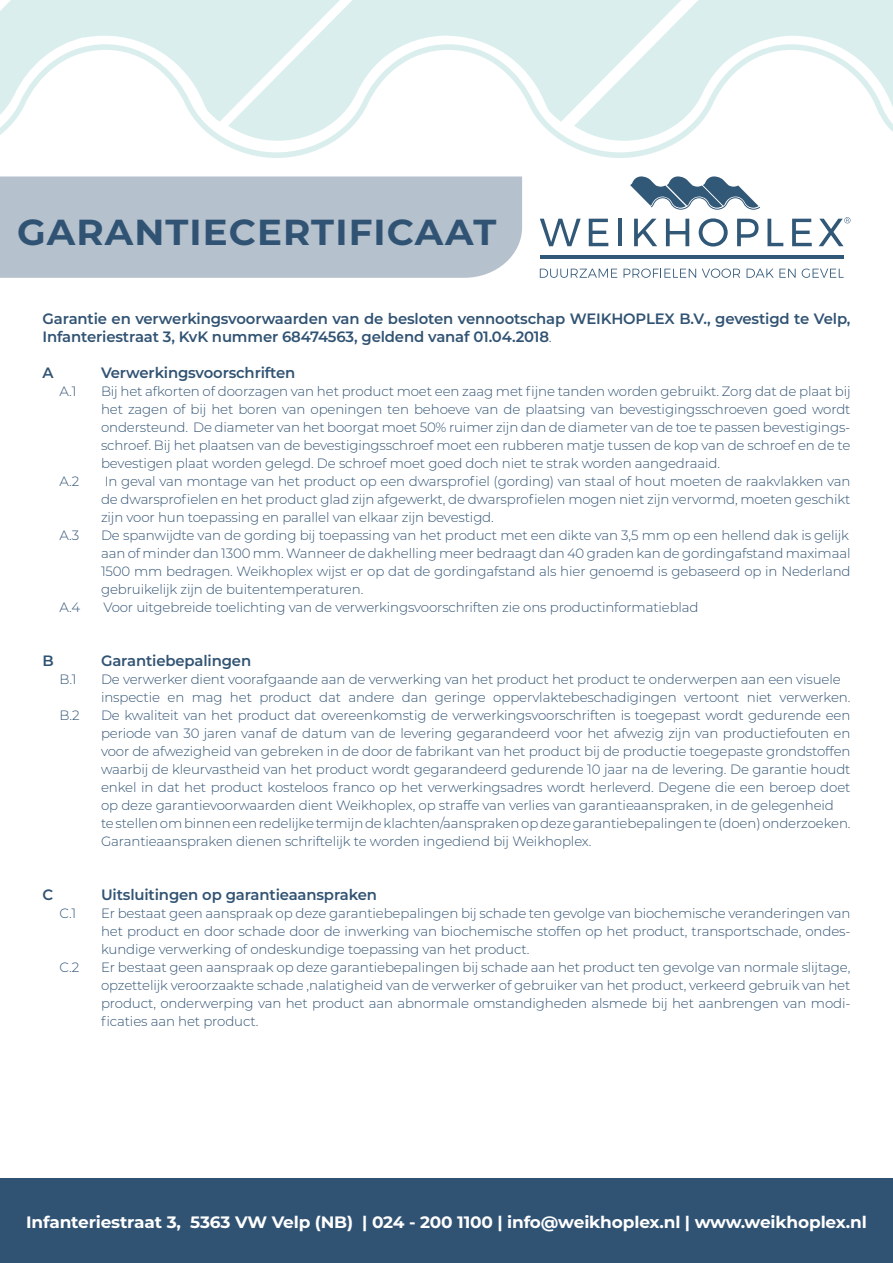
<style>
.page{position:relative;width:893px;height:1263px;background:#fff}
.page>*{position:absolute;margin:0;border:0;box-sizing:border-box;transform-origin:0 0}
.t1{font:700 36.15px "Montserrat";letter-spacing:.03em;color:#315373}
.t2{font:700 16.5px "Montserrat";letter-spacing:-.01em;color:#fff}
.t3{font:600 15px/18px "Montserrat";letter-spacing:-.01em;color:#315373}
.t4{font:300 13.5px/18px "Montserrat";letter-spacing:-.01em;color:#315373;text-align:justify}
.s1{font-weight:300}
</style>
<div class="page">
<svg style="left:219px;top:141px;width:460px;height:17px"></svg>
<svg style="left:753px;top:0;width:140px;height:132px"></svg>
<svg style="left:412px;top:0;width:341px;height:141px;fill:#d9eeed"></svg>
<svg style="left:0;top:0;width:412px;height:141px;fill:#d9eeed"></svg>
<hr style="left:540px;top:256px;width:304px;height:3px;background:#325878">
<svg style="left:540px;top:219px;width:41px;height:27px"></svg>
<svg style="left:589px;top:219px;width:19px;height:27px"></svg>
<hr style="left:618px;top:219px;width:4px;height:27px;background:#325878">
<svg style="left:634px;top:219px;width:23px;height:27px"></svg>
<svg style="left:666px;top:219px;width:23px;height:27px"></svg>
<svg style="left:699px;top:218px;width:29px;height:28px"></svg>
<svg style="left:737px;top:219px;width:21px;height:27px"></svg>
<svg style="left:767px;top:219px;width:16px;height:27px"></svg>
<svg style="left:792px;top:219px;width:20px;height:27px"></svg>
<svg style="left:819px;top:217px;width:31px;height:29px"></svg>
<svg style="left:540px;top:269px;width:77px;height:9px"></svg>
<svg style="left:624px;top:269px;width:72px;height:9px"></svg>
<svg style="left:702px;top:269px;width:38px;height:9px"></svg>
<svg style="left:747px;top:269px;width:49px;height:9px"></svg>
<svg style="left:802px;top:269px;width:42px;height:9px"></svg>
<svg style="left:630px;top:176px;width:130px;height:34px"></svg>
<div style="left:0;top:1178px;width:893px;height:85px;background:#315373"></div>
<div style="left:0;top:176px;width:522px;height:102px;background:#b5c1cd"></div>
<h1 class="t1" style="left:17px;top:206px;width:481px">GARANTIECERTIFICAAT</h1>
<p class="t3" style="left:43px;top:309px;width:809px">Garantie en verwerkingsvoorwaarden van de besloten vennootschap WEIKHOPLEX B.V., gevestigd te Velp,<br>Infanteriestraat 3, KvK nummer 68474563, geldend vanaf 01.04.2018<span class="s1">.</span></p>
<p class="t3" style="left:43px;top:363px;width:13px">A</p>
<p class="t3" style="left:101px;top:363px;width:196px">Verwerkingsvoorschriften</p>
<p class="t4" style="left:60px;top:382px;width:18px">A.1</p>
<p class="t4" style="left:101px;top:382px;width:751px">Bij het afkorten of doorzagen van het product moet een zaag met fijne tanden worden gebruikt. Zorg dat de plaat bij het zagen of bij het boren van openingen ten behoeve van de plaatsing van bevestigingsschroeven goed wordt ondersteund. De diameter van het boorgat moet 50% ruimer zijn dan de diameter van de toe te passen bevestigings&shy;schroef. Bij het plaatsen van de bevestigingsschroef moet een rubberen matje tussen de kop van de schroef en de te bevestigen plaat worden gelegd. De schroef moet goed doch niet te strak worden aangedraaid.</p>
<p class="t4" style="left:60px;top:472px;width:21px">A.2</p>
<p class="t4" style="left:101px;top:472px;width:751px">In geval van montage van het product op een dwarsprofiel (gording) van staal of hout moeten de raakvlakken van de dwarsprofielen en het product glad zijn afgewerkt, de dwarsprofielen mogen niet zijn vervormd, moeten geschikt zijn voor hun toepassing en parallel van elkaar zijn bevestigd.</p>
<p class="t4" style="left:60px;top:526px;width:21px">A.3</p>
<p class="t4" style="left:101px;top:526px;width:751px">De spanwijdte van de gording bij toepassing van het product met een dikte van 3,5 mm op een hellend dak is gelijk aan of minder dan 1300 mm. Wanneer de dakhelling meer bedraagt dan 40 graden kan de gordingafstand maximaal 1500 mm bedragen. Weikhoplex wijst er op dat de gordingafstand als hier genoemd is gebaseerd op in Nederland gebruikelijk zijn de buitentemperaturen.</p>
<p class="t4" style="left:60px;top:598px;width:22px">A.4</p>
<p class="t4" style="left:103px;top:598px;width:597px">Voor uitgebreide toelichting van de verwerkingsvoorschriften zie ons productinformatieblad</p>
<p class="t3" style="left:43px;top:651px;width:13px">B</p>
<p class="t3" style="left:101px;top:651px;width:152px">Garantiebepalingen</p>
<p class="t4" style="left:60px;top:670px;width:19px">B.1</p>
<p class="t4" style="left:101px;top:670px;width:751px">De verwerker dient voorafgaande aan de verwerking van het product het product te onderwerpen aan een visuele inspectie en mag het product dat andere dan geringe oppervlaktebeschadigingen vertoont niet verwerken.</p>
<p class="t4" style="left:60px;top:706px;width:22px">B.2</p>
<p class="t4" style="left:101px;top:706px;width:751px;text-align:left">De kwaliteit van het product dat overeenkomstig de verwerkingsvoorschriften is toegepast wordt gedurende een periode van 30 jaren vanaf de datum van de levering gegarandeerd voor het afwezig zijn van productiefouten en voor de afwezigheid van gebreken in de door de fabrikant van het product bij de productie toegepaste grondstoffen waarbij de kleurvastheid van het product wordt gegarandeerd gedurende 10 jaar na de levering. De garantie houdt enkel in dat het product kosteloos franco op het verwerkingsadres wordt herleverd. Degene die een beroep doet op deze garantievoorwaarden dient Weikhoplex, op straffe van verlies van garantieaanspraken, in de gelegenheid<br>te stellen om binnen een redelijke termijn de klachten/aanspraken op deze garantiebepalingen te (doen) onderzoeken.<br>Garantieaanspraken dienen schriftelijk te worden ingediend bij Weikhoplex.</p>
<p class="t3" style="left:43px;top:885px;width:12px">C</p>
<p class="t3" style="left:101px;top:885px;width:278px">Uitsluitingen op garantieaanspraken</p>
<p class="t4" style="left:60px;top:904px;width:18px">C.1</p>
<p class="t4" style="left:101px;top:904px;width:751px">Er bestaat geen aanspraak op deze garantiebepalingen bij schade ten gevolge van biochemische veranderingen van het product en door schade door de inwerking van biochemische stoffen op het product, transportschade, ondes&shy;kundige verwerking of ondeskundige toepassing van het product.</p>
<p class="t4" style="left:60px;top:958px;width:21px">C.2</p>
<p class="t4" style="left:101px;top:958px;width:751px">Er bestaat geen aanspraak op deze garantiebepalingen bij schade aan het product ten gevolge van normale slijtage, opzettelijk veroorzaakte schade ,nalatigheid van de verwerker of gebruiker van het product, verkeerd gebruik van het product, onderwerping van het product aan abnormale omstandigheden alsmede bij het aanbrengen van modi&shy;ficaties aan het product.</p>
<p class="t2" style="left:26px;top:1211px;width:842px">Infanteriestraat 3, 5363 VW Velp (NB) | 024 - 200 1100 | info@weikhoplex.nl | www.weikhoplex.nl</p>
</div>
